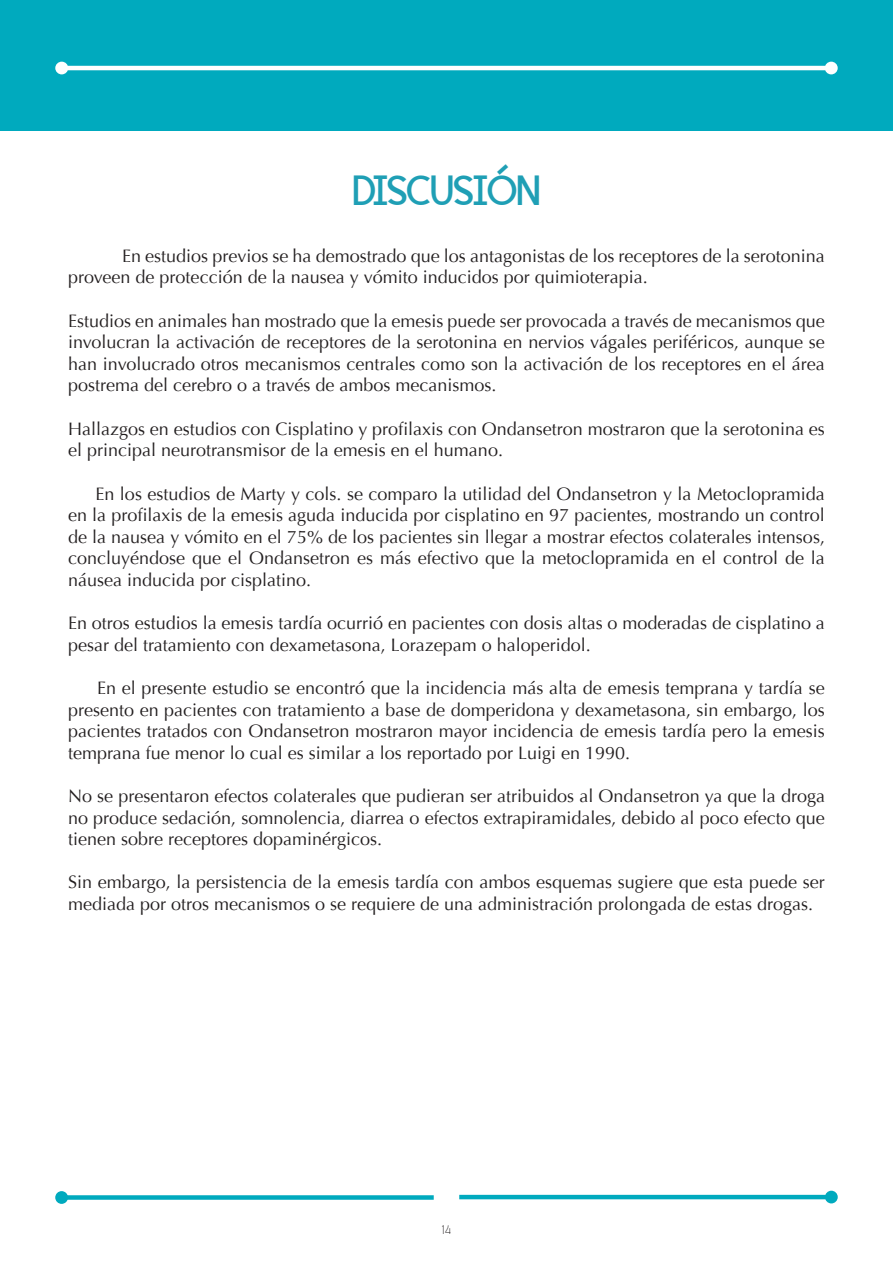
<style>
.page{position:relative;width:893px;height:1263px;background:#fff}
.page>*{position:absolute;margin:0;border:0;box-sizing:border-box;transform-origin:0 0}
.t1{font:700 45px "Morningtype";color:#1f9fb5}
.t2{font:18px/21.6px "Optima";color:#231f20}
.t3{font:13.5px "Rawengulk";color:#231f20}
</style>
<div class="page">
<div style="left:0;top:0;width:893px;height:131px;background:#00aabe"></div>
<hr style="left:62px;top:66px;width:769px;height:4px;background:#fff">
<div style="left:55px;top:62px;width:13px;height:12px;background:#fff;border-radius:50%"></div>
<div style="left:825px;top:62px;width:13px;height:12px;background:#fff;border-radius:50%"></div>
<div style="left:62px;top:1195px;width:372px;height:5px;background:#00aabe"></div>
<div style="left:55px;top:1191px;width:13px;height:13px;background:#00aabe;border-radius:50%"></div>
<hr style="left:459px;top:1195px;width:372px;height:4px;background:#00aabe">
<div style="left:825px;top:1191px;width:13px;height:12px;background:#00aabe;border-radius:50%"></div>
<h1 class="t1" style="left:353px;top:171px;width:188px">DISCUSIÓN</h1>
<p class="t2" style="left:68px;top:245px;width:758px;text-indent:54px">En estudios previos se ha demostrado que los antagonistas de los receptores de la serotonina proveen de protección de la nausea y vómito inducidos por quimioterapia.</p>
<p class="t2" style="left:68px;top:310px;width:758px;text-align:justify">Estudios en animales han mostrado que la emesis puede ser provocada a través de mecanismos que involucran la activación de receptores de la serotonina en nervios vágales periféricos, aunque se han involucrado otros mecanismos centrales como son la activación de los receptores en el área postrema del cerebro o a través de ambos mecanismos.</p>
<p class="t2" style="left:68px;top:418px;width:758px">Hallazgos en estudios con Cisplatino y profilaxis con Ondansetron mostraron que la serotonina es el principal neurotransmisor de la emesis en el humano.</p>
<p class="t2" style="left:68px;top:483px;width:758px;text-align:justify;text-indent:27px">En los estudios de Marty y cols. se comparo la utilidad del Ondansetron y la Metoclopramida en la profilaxis de la emesis aguda inducida por cisplatino en 97 pacientes, mostrando un control de la nausea y vómito en el 75% de los pacientes sin llegar a mostrar efectos colaterales intensos, concluyéndose que el Ondansetron es más efectivo que la metoclopramida en el control de la náusea inducida por cisplatino.</p>
<p class="t2" style="left:68px;top:612px;width:758px">En otros estudios la emesis tardía ocurrió en pacientes con dosis altas o moderadas de cisplatino a pesar del tratamiento con dexametasona, Lorazepam o haloperidol.</p>
<p class="t2" style="left:68px;top:677px;width:758px;text-align:justify;text-indent:29px">En el presente estudio se encontró que la incidencia más alta de emesis temprana y tardía se presento en pacientes con tratamiento a base de domperidona y dexametasona, sin embargo, los pacientes tratados con Ondansetron mostraron mayor incidencia de emesis tardía pero la emesis temprana fue menor lo cual es similar a los reportado por Luigi en 1990.</p>
<p class="t2" style="left:68px;top:785px;width:758px;text-align:justify">No se presentaron efectos colaterales que pudieran ser atribuidos al Ondansetron ya que la droga no produce sedación, somnolencia, diarrea o efectos extrapiramidales, debido al poco efecto que tienen sobre receptores dopaminérgicos.</p>
<p class="t2" style="left:68px;top:872px;width:758px">Sin embargo, la persistencia de la emesis tardía con ambos esquemas sugiere que esta puede ser mediada por otros mecanismos o se requiere de una administración prolongada de estas drogas.</p>
<p class="t3" style="left:442px;top:1222px;width:11px">14</p>
</div>
